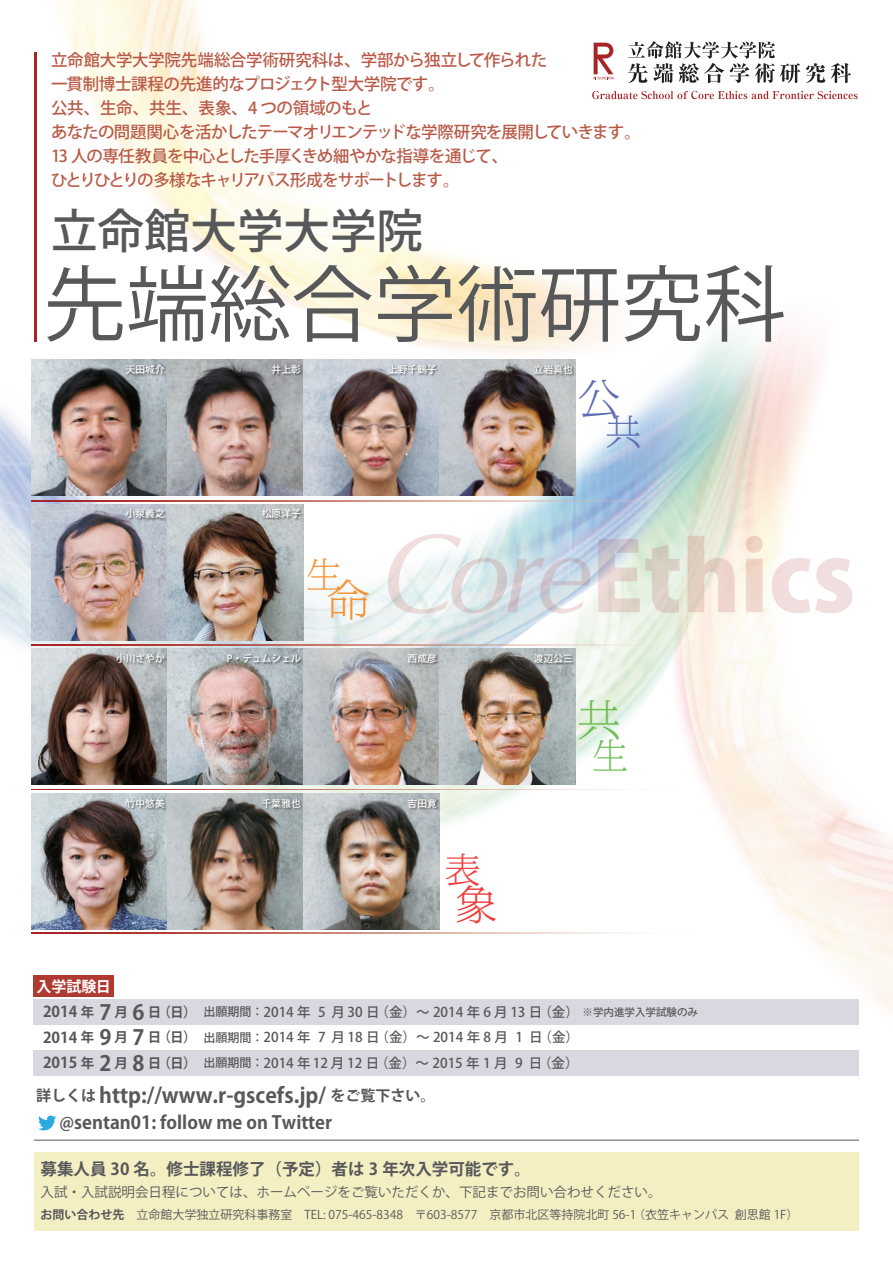
<style>
.page{position:relative;width:893px;height:1263px;background:#fff}
.page>*{position:absolute;margin:0;border:0;box-sizing:border-box;transform-origin:0 0}
.t1{font:82.5px "Koz Go Pro";color:#57585a}
.t2{font:500 46.5px "Koz Go Pro";color:#57585a}
.t3{font:300 42.75px "M News M Pro";color:#f79332}
.t4{font:300 42px "M News M Pro";color:#6fbf54}
.t5{font:300 41.47px "M News M Pro";color:#5d6cb3}
.t6{font:300 40.65px "M News M Pro";color:#ee3d3c}
.t7{font:300 34.5px "M News M Pro";color:#5d6cb3}
.t8{font:300 34.5px "M News M Pro";color:#6fbf54}
.t9{font:300 34.5px "M News M Pro";color:#f79332}
.t10{font:300 34.5px "M News M Pro";color:#ee3d3c}
.t11{font:700 21px "Koz Go Pro";color:#57585a}
.t12{font:700 18px "Koz Go Pro";color:#57585a}
.t13{font:500 16.5px/24px "Koz Go Pro";letter-spacing:-.045em;color:#b95a48}
.t14{font:700 16.5px "Koz Go Pro";color:#57585a}
.t15{font:700 15px "Koz Go Pro";color:#fff}
.t16{font:500 13.5px/25.5px "Koz Go Pro";color:#57585a}
.t17{font:13.5px "Koz Go Pro";color:#57585a}
.t18{font:12px "Koz Go Pro";color:#57585a}
.t19{font:500 9.75px "Koz Go Pro";color:#fff}
.s1{font-weight:700;font-size:15px}
.s2{font-weight:700}
.s3{font-weight:700;font-size:21px}
.s4{font-size:12px}
.s5{font-size:10.5px}
.s6{font-size:15px}
</style>
<div class="page">
<img style="left:61px;top:356px;width:832px;height:609px">
<img style="left:0;top:0;width:817px;height:600px">
<div style="left:34px;top:1152px;width:825px;height:78px;background:#f4efc3"></div>
<div style="left:33px;top:999px;width:825px;height:26px;background:#d9d8e0"></div>
<div style="left:33px;top:1050px;width:825px;height:26px;background:#d9d8e0"></div>
<div style="left:33px;top:975px;width:81px;height:22px;background:#ae3a31"></div>
<img style="left:32px;top:360px;width:544px;height:136px">
<img style="left:32px;top:504px;width:272px;height:136px">
<img style="left:32px;top:649px;width:544px;height:136px">
<img style="left:32px;top:793px;width:408px;height:136px">
<svg style="left:628px;top:41px;width:172px;height:42px"></svg>
<svg style="left:806px;top:63px;width:19px;height:20px"></svg>
<svg style="left:831px;top:63px;width:20px;height:20px"></svg>
<svg style="left:592px;top:91px;width:266px;height:8px"></svg>
<svg style="left:594px;top:43px;width:19px;height:36px"></svg>
<img style="left:124px;top:363px;width:45px;height:17px">
<img style="left:270px;top:363px;width:35px;height:17px">
<img style="left:124px;top:507px;width:45px;height:18px">
<img style="left:261px;top:507px;width:44px;height:18px">
<img style="left:115px;top:652px;width:54px;height:17px">
<img style="left:226px;top:652px;width:79px;height:17px">
<img style="left:406px;top:652px;width:35px;height:17px">
<img style="left:533px;top:652px;width:44px;height:17px">
<img style="left:124px;top:797px;width:45px;height:17px">
<img style="left:261px;top:797px;width:44px;height:17px">
<img style="left:406px;top:797px;width:35px;height:17px">
<img style="left:387px;top:363px;width:54px;height:17px">
<img style="left:533px;top:363px;width:44px;height:17px">
<svg style="left:388px;top:534px;width:291px;height:80px"></svg>
<svg style="left:688px;top:536px;width:47px;height:76px;background:#e9dacd"></svg>
<svg style="left:746px;top:536px;width:17px;height:76px"></svg>
<svg style="left:772px;top:558px;width:80px;height:55px"></svg>
<hr style="left:34px;top:1140px;width:825px;height:1px;background:#57585a">
<hr style="left:34px;top:53px;width:2px;height:289px;background:#a72427">
<svg style="left:32px;top:500px;width:664px;height:1px"></svg>
<svg style="left:32px;top:645px;width:664px;height:1px"></svg>
<svg style="left:32px;top:789px;width:664px;height:1px"></svg>
<svg style="left:32px;top:932px;width:664px;height:1px"></svg>
<svg style="left:38px;top:1115px;width:18px;height:15px"></svg>
<p class="t13" style="left:51px;top:48px;width:591px">立命館大学大学院先端総合学術研究科は、学部から独立して作られた<br>一貫制博士課程の先進的なプロジェクト型大学院です。<br>公共、生命、共生、表象、4 つの領域のもと<br>あなたの問題関心を活かしたテーマオリエンテッドな学際研究を展開していきます。13 人の専任教員を中心とした手厚くきめ細やかな指導を通じて、<br>ひとりひとりの多様なキャリアパス形成をサポートします。</p>
<h2 class="t2" style="left:51px;top:201px;width:373px">立命館大学大学院</h2>
<h1 class="t1" style="left:43px;top:251px;width:744px">先端総合学術研究科</h1>
<h3 class="t5" style="left:578px;top:368px;width:42px">公</h3>
<h3 class="t7" style="left:606px;top:406px;width:35px">共</h3>
<p class="t19" style="left:126px;top:363px;width:40px">天田城介</p>
<p class="t19" style="left:272px;top:363px;width:31px">井上彰</p>
<p class="t19" style="left:388px;top:363px;width:50px">上野千鶴子</p>
<p class="t19" style="left:534px;top:363px;width:40px">立岩真也</p>
<p class="t19" style="left:126px;top:507px;width:40px">小泉義之</p>
<p class="t19" style="left:262px;top:507px;width:40px">松原洋子</p>
<h3 class="t9" style="left:307px;top:550px;width:36px">生</h3>
<h3 class="t3" style="left:327px;top:568px;width:44px">命</h3>
<p class="t19" style="left:116px;top:652px;width:50px">小川さやか</p>
<p class="t19" style="left:227px;top:652px;width:75px">P・デュムシェル</p>
<p class="t19" style="left:408px;top:652px;width:31px">西成彦</p>
<p class="t19" style="left:534px;top:652px;width:40px">渡辺公三</p>
<p class="t19" style="left:126px;top:797px;width:40px">竹中悠美</p>
<p class="t19" style="left:262px;top:797px;width:40px">千葉雅也</p>
<p class="t19" style="left:408px;top:797px;width:31px">吉田寛</p>
<h3 class="t10" style="left:445px;top:844px;width:36px">表</h3>
<h3 class="t6" style="left:456px;top:875px;width:42px">象</h3>
<p class="t15" style="left:36px;top:976px;width:76px">入学試験日</p>
<h3 class="t4" style="left:578px;top:690px;width:42px">共</h3>
<h3 class="t8" style="left:593px;top:730px;width:35px">生</h3>
<p class="t16" style="left:43px;top:1000px;width:656px"><span class="s1">2014</span> <span class="s2">年</span> <span class="s3">7</span> <span class="s2">月</span> <span class="s3">6</span> <span class="s2">日（日）　</span><span class="s4">出願期間：</span>2014 年 5 月 30 日（金）～ 2014 年 6 月 13 日（金）<span class="s5">　※学内進学入学試験のみ<br></span><span class="s1">2014</span> <span class="s2">年</span> <span class="s3">9</span> <span class="s2">月</span> <span class="s3">7</span> <span class="s2">日（日）　</span><span class="s4">出願期間：</span>2014 年 7 月 18 日（金）～ 2014 年 8 月 1 日（金）<br><span class="s1">2015</span> <span class="s2">年</span> <span class="s3">2</span> <span class="s2">月</span> <span class="s3">8</span> <span class="s2">日（日）　</span><span class="s4">出願期間：</span>2014 年12 月 12 日（金）～ 2015 年 1 月 9 日（金）</p>
<p class="t11" style="left:36px;top:1082px;width:401px"><span class="s6">詳しくは</span> http://www.r-gscefs.jp/ <span class="s6">をご覧下さい。</span></p>
<p class="t12" style="left:60px;top:1111px;width:274px">@sentan01: follow me on Twitter</p>
<p class="t14" style="left:40px;top:1159px;width:492px">募集人員 30 名。修士課程修了（予定）者は 3 年次入学可能です。</p>
<p class="t17" style="left:40px;top:1183px;width:622px">入試・入試説明会日程については、ホームページをご覧いただくか、下記までお問い合わせください。</p>
<p class="t18" style="left:40px;top:1207px;width:759px"><span class="s2">お問い合わせ先</span>　立命館大学独立研究科事務室　TEL: 075-465-8348　〒603-8577　京都市北区等持院北町 56-1 （衣笠キャンパス 創思館 1F）</p>
</div>
